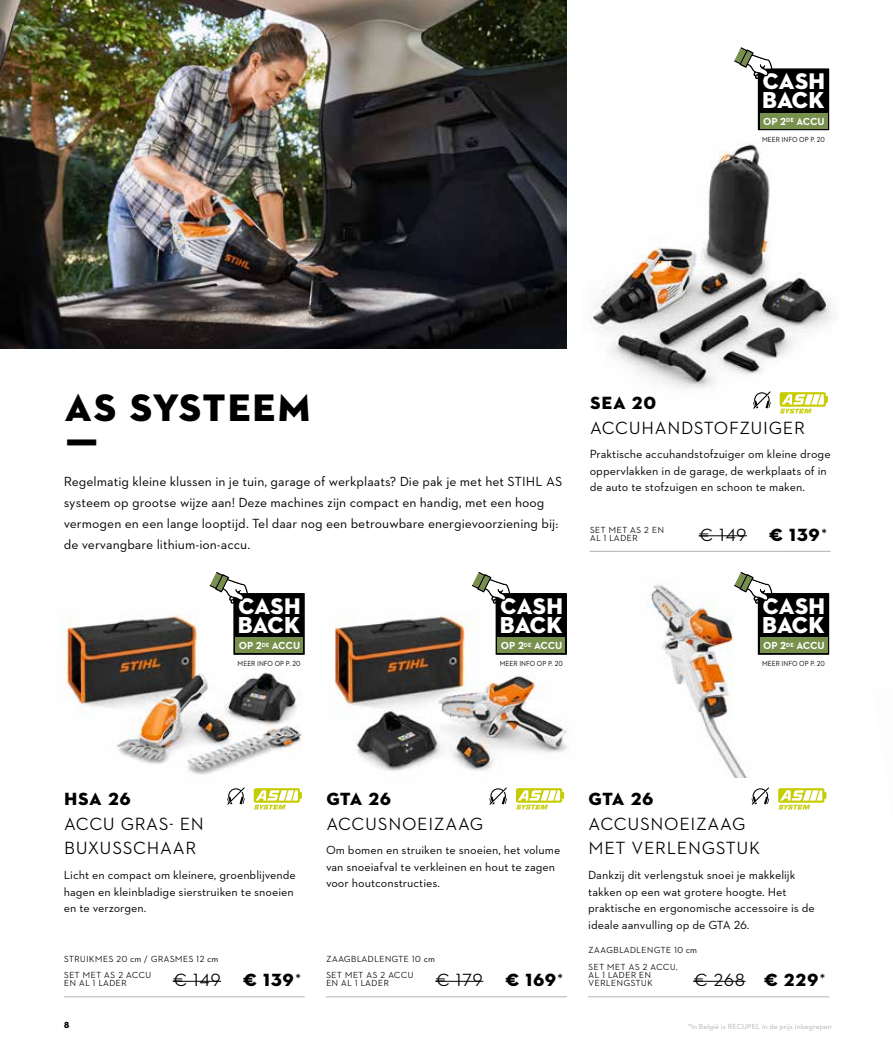
<style>
.page{position:relative;width:893px;height:1063px;background:#fff}
.page>*{position:absolute;margin:0;border:0;box-sizing:border-box;transform-origin:0 0}
.t1{font:39px/45px "STIHL Contraface Display Titling";color:#000}
.t2{font:23.55px "STIHL Contraface Display Titling";letter-spacing:-.065em;color:#fff}
.t3{font:23.1px "STIHL Contraface Display Titling";letter-spacing:-.04em;color:#fff}
.t4{font:500 18px/24.8px "STIHL Contraface Display";color:#000}
.t5{font:18px "STIHL Contraface Display Titling";letter-spacing:-.005em;color:#000}
.t6{font:13.5px/21px "STIHL Contraface Text";color:#000}
.t7{font:12px/16.5px "STIHL Contraface Text";color:#000}
.t8{font:700 10.35px "STIHL Contraface Text";letter-spacing:-.005em;color:#fff}
.t9{font:500 9px/16.5px "STIHL Contraface Display";color:#000}
.t10{font:9px "STIHL Contraface Display Titling";color:#000}
.t11{font:7.5px "STIHL Contraface Text";color:#000;scale:.9 1}
.t12{font:7.5px "STIHL Contraface Text";color:#b1b2b3}
.s1{font-family:"STIHL Contraface Display Titling";font-weight:400}
.s2{font-family:"STIHL Contraface Text";font-weight:400}
</style>
<div class="page">
<img style="left:612px;top:550px;width:171px;height:227px">
<img style="left:335px;top:613px;width:235px;height:158px">
<img style="left:59px;top:613px;width:243px;height:178px">
<hr style="left:326px;top:996px;width:241px;height:1px;background:#b1b2b3">
<hr style="left:435px;top:981px;width:48px;height:1px;background:#000">
<svg style="left:489px;top:787px;width:18px;height:18px"></svg>
<svg style="left:516px;top:788px;width:48px;height:21px"></svg>
<hr style="left:588px;top:996px;width:241px;height:1px;background:#b1b2b3">
<hr style="left:693px;top:981px;width:53px;height:1px;background:#000">
<svg style="left:751px;top:787px;width:18px;height:18px"></svg>
<svg style="left:778px;top:788px;width:48px;height:21px"></svg>
<img style="left:589px;top:143px;width:243px;height:261px">
<hr style="left:590px;top:551px;width:241px;height:1px;background:#b1b2b3">
<hr style="left:699px;top:535px;width:48px;height:1px;background:#000">
<svg style="left:753px;top:391px;width:18px;height:18px"></svg>
<svg style="left:780px;top:392px;width:48px;height:21px"></svg>
<img style="left:0;top:0;width:567px;height:348px">
<hr style="left:64px;top:996px;width:241px;height:1px;background:#b1b2b3">
<hr style="left:173px;top:981px;width:48px;height:1px;background:#000">
<svg style="left:227px;top:787px;width:18px;height:18px"></svg>
<svg style="left:254px;top:788px;width:48px;height:21px"></svg>
<div style="left:496px;top:593px;width:71px;height:62px;background:#000"></div>
<svg style="left:472px;top:572px;width:93px;height:81px"></svg>
<div style="left:758px;top:593px;width:71px;height:62px;background:#000"></div>
<svg style="left:734px;top:572px;width:93px;height:81px"></svg>
<div style="left:758px;top:68px;width:71px;height:62px;background:linear-gradient(to right,#77914d,#77914d)"></div>
<svg style="left:734px;top:47px;width:93px;height:81px"></svg>
<div style="left:233px;top:593px;width:72px;height:62px;background:#000"></div>
<svg style="left:210px;top:572px;width:93px;height:81px"></svg>
<h3 class="t3" style="left:762px;top:67px;width:65px">CASH</h3>
<h2 class="t2" style="left:761px;top:86px;width:65px">BACK</h2>
<p class="t8" style="left:763px;top:115px;width:63px">OP 2<sup>DE</sup> ACCU</p>
<p class="t11" style="left:762px;top:135px;width:71px">MEER INFO OP P. 20</p>
<h1 class="t1" style="left:64px;top:386px;width:249px">AS SYSTEEM ƒ</h1>
<p class="t6" style="left:64px;top:470px;width:500px">Regelmatig kleine klussen in je tuin, garage of werkplaats? Die pak je met het STIHL AS systeem op grootse wijze aan! Deze machines zijn compact en handig, met een hoog vermogen en een lange looptijd. Tel daar nog een betrouwbare energievoorziening bij: de vervangbare lithium-ion-accu.</p>
<h3 class="t3" style="left:238px;top:591px;width:65px">CASH</h3>
<h2 class="t2" style="left:237px;top:610px;width:65px">BACK</h2>
<p class="t8" style="left:239px;top:639px;width:63px">OP 2<sup>DE</sup> ACCU</p>
<p class="t11" style="left:238px;top:659px;width:71px">MEER INFO OP P. 20</p>
<h3 class="t3" style="left:500px;top:591px;width:65px">CASH</h3>
<h2 class="t2" style="left:499px;top:610px;width:65px">BACK</h2>
<p class="t8" style="left:501px;top:639px;width:63px">OP 2<sup>DE</sup> ACCU</p>
<p class="t11" style="left:500px;top:659px;width:71px">MEER INFO OP P. 20</p>
<h3 class="t5" style="left:590px;top:391px;width:68px">SEA 20</h3>
<h3 class="t4" style="left:590px;top:415px;width:217px">ACCUHANDSTOFZUIGER</h3>
<p class="t7" style="left:590px;top:446px;width:242px">Praktische accuhandstofzuiger om kleine droge oppervlakken in de garage, de werkplaats of in de auto te stofzuigen en schoon te maken.</p>
<p class="t9" style="left:590px;top:525px;width:76px;line-height:8.2px">SET MET AS 2 EN<br>AL 1 LADER</p>
<h3 class="t4" style="left:699px;top:522px;width:131px">€ 149 <span class="s1">€ 139</span>*</h3>
<h3 class="t3" style="left:762px;top:591px;width:65px">CASH</h3>
<h2 class="t2" style="left:761px;top:610px;width:65px">BACK</h2>
<p class="t8" style="left:763px;top:639px;width:63px">OP 2<sup>DE</sup> ACCU</p>
<p class="t11" style="left:762px;top:659px;width:71px">MEER INFO OP P. 20</p>
<h3 class="t5" style="left:64px;top:787px;width:69px">HSA 26</h3>
<h3 class="t4" style="left:64px;top:811px;width:142px">ACCU GRAS- EN<br>BUXUSSCHAAR</h3>
<p class="t7" style="left:64px;top:867px;width:234px">Licht en compact om kleinere, groenblijvende hagen en kleinbladige sierstruiken te snoeien en te verzorgen.</p>
<p class="t9" style="left:64px;top:950px;width:156px">STRUIKMES 20 <span class="s2">cm</span> / GRASMES 12 <span class="s2">cm<br></span>SET MET AS 2 ACCU</p>
<p class="t9" style="left:64px;top:975px;width:65px">EN AL 1 LADER</p>
<h3 class="t4" style="left:173px;top:968px;width:131px">€ 149 <span class="s1">€ 139</span>*</h3>
<h3 class="t5" style="left:326px;top:787px;width:67px">GTA 26</h3>
<h3 class="t4" style="left:326px;top:811px;width:159px">ACCUSNOEIZAAG</h3>
<p class="t7" style="left:326px;top:842px;width:236px">Om bomen en struiken te snoeien, het volume van snoeiafval te verkleinen en hout te zagen voor houtconstructies.</p>
<p class="t9" style="left:326px;top:950px;width:110px">ZAAGBLADLENGTE 10 <span class="s2">cm<br></span>SET MET AS 2 ACCU</p>
<p class="t9" style="left:326px;top:975px;width:65px">EN AL 1 LADER</p>
<h3 class="t4" style="left:435px;top:968px;width:130px">€ 179 <span class="s1">€ 169</span>*</h3>
<h3 class="t5" style="left:588px;top:787px;width:67px">GTA 26</h3>
<h3 class="t4" style="left:588px;top:811px;width:174px">ACCUSNOEIZAAG<br>MET VERLENGSTUK</h3>
<p class="t7" style="left:588px;top:867px;width:228px">Dankzij dit verlengstuk snoei je makkelijk takken op een wat grotere hoogte. Het praktische en ergonomische accessoire is de ideale aanvulling op de GTA 26.</p>
<p class="t9" style="left:588px;top:942px;width:110px">ZAAGBLADLENGTE 10 <span class="s2">cm<br></span>SET MET AS 2 ACCU,</p>
<p class="t9" style="left:588px;top:971px;width:66px;line-height:8.2px">AL 1 LADER EN<br>VERLENGSTUK</p>
<h3 class="t4" style="left:693px;top:968px;width:135px">€ 268 <span class="s1">€ 229</span>*</h3>
<p class="t10" style="left:64px;top:1019px;width:7px">8</p>
<p class="t12" style="left:688px;top:1021px;width:145px">*In België is RECUPEL in de prijs inbegrepen</p>
</div>
